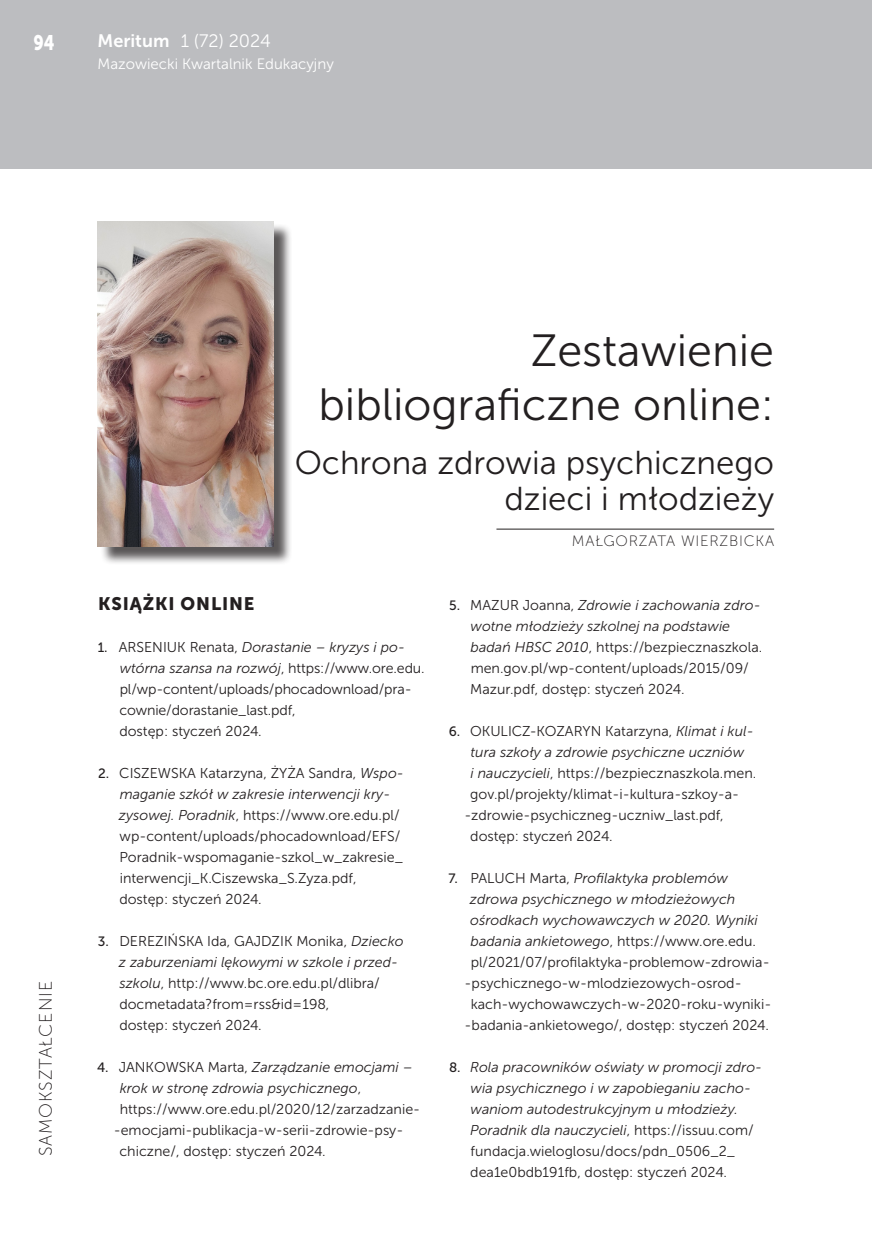
<style>
.page{position:relative;width:872px;height:1234px;background:#fff}
.page>*{position:absolute;margin:0;border:0;box-sizing:border-box;transform-origin:0 0}
.t1{font:45px/54px "Museo Sans 300";color:#231f20;text-align:right}
.t2{font:33px/36px "Museo Sans 300";color:#231f20;text-align:right}
.t3{font:21px "Museo Sans 900";color:#fff;scale:.8 1}
.t4{font:18px "Museo Sans 300";color:#fff}
.t5{font:18px "Museo Sans 100";letter-spacing:.05em;color:#231f20}
.t6{font:18px "Museo Sans 900";letter-spacing:.05em;color:#231f20}
.t7{font:15px "Museo Sans 300";color:#fff}
.t8{font:15px "Museo Sans 100";letter-spacing:.05em;color:#231f20}
.t9{font:14.25px/21px "Museo Sans 300";color:#231f20}
.t10{font:italic 14.25px/21px "Museo Sans 300";color:#231f20}
.s1{font-family:"Museo Sans 700"}
.s2{font-family:"Museo Sans 500";font-size:13.5px}
.s3{font-style:italic}
.s4{font-family:"Museo Sans 500";font-style:normal;font-size:13.5px}
.s5{font-style:normal}
</style>
<div class="page">
<div style="left:0;top:0;width:872px;height:169px;background:#bcbdc0"></div>
<div style="left:100px;top:223px;width:192px;height:342px;background:#231f20;opacity:.75"></div>
<img style="left:98px;top:221px;width:175px;height:326px">
<hr style="left:496px;top:528px;width:278px;height:1px;background:#231f20">
<h3 class="t3" style="left:33px;top:30px;width:28px">94</h3>
<p class="t4" style="left:98px;top:31px;width:175px"><span class="s1">Meritum</span> 1 (72) 2024</p>
<p class="t7" style="left:98px;top:56px;width:238px">Mazowiecki Kwartalnik Edukacyjny</p>
<p class="t5" style="left:36px;top:1156px;width:177px;rotate:-90deg">SAMOKSZTAŁCENIE</p>
<h1 class="t1" style="left:318px;top:323px;width:457px">Zestawienie bibliograficzne online:</h1>
<h2 class="t2" style="left:295px;top:444px;width:481px">Ochrona zdrowia psychicznego dzieci i młodzieży</h2>
<p class="t8" style="left:572px;top:533px;width:204px">MAŁGORZATA WIERZBICKA</p>
<p class="t6" style="left:98px;top:593px;width:158px">KSIĄŻKI ONLINE</p>
<p class="t9" style="left:119px;top:636px;width:307px;text-indent:-22px"><span class="s2">1.</span> ARSENIUK Renata, <span class="s3">Dorastanie – kryzys i po&shy;wtórna szansa na rozwój</span>, https://www.ore.edu. pl/wp-content/uploads/phocadownload/pra&shy;cownie/dorastanie_last.pdf,<br>dostęp: styczeń 2024.</p>
<p class="t9" style="left:119px;top:762px;width:286px;text-indent:-21px"><span class="s2">2.</span> CISZEWSKA Katarzyna, ŻYŻA Sandra, <span class="s3">Wspo&shy;maganie szkół w zakresie interwencji kry&shy;zysowej. Poradnik</span>, https://www.ore.edu.pl/ wp-content/uploads/phocadownload/EFS/ Poradnik-wspomaganie-szkol_w_zakresie_ interwencji_K.Ciszewska_S.Zyza.pdf, dostęp: styczeń 2024.</p>
<p class="t9" style="left:119px;top:930px;width:286px;text-indent:-21px"><span class="s2">3.</span> DEREZIŃSKA Ida, GAJDZIK Monika, <span class="s3">Dziecko z zaburzeniami lękowymi w szkole i przed&shy;szkolu</span>, http://www.bc.ore.edu.pl/dlibra/ docmetadata?from=rss&amp;id=198,<br>dostęp: styczeń 2024.</p>
<p class="t10" style="left:97px;top:1056px;width:317px"><span class="s4">4.</span> <span class="s5">JANKOWSKA Marta,</span> Zarządzanie emocjami –</p>
<p class="t10" style="left:120px;top:1077px;width:243px">krok w stronę zdrowia psychicznego<span class="s5">,</span></p>
<p class="t9" style="left:120px;top:1098px;width:302px">https://www.ore.edu.pl/2020/12/zarzadzanie-</p>
<p class="t9" style="left:114px;top:1119px;width:291px">-emocjami-publikacja-w-serii-zdrowie-psy-</p>
<p class="t9" style="left:119px;top:1140px;width:208px">chiczne/, dostęp: styczeń 2024.</p>
<p class="t9" style="left:470px;top:594px;width:293px;text-indent:-21px"><span class="s2">5.</span> MAZUR Joanna, <span class="s3">Zdrowie i zachowania zdro&shy;wotne młodzieży szkolnej na podstawie badań HBSC 2010</span>, https://bezpiecznaszkola. men.gov.pl/wp-content/uploads/2015/09/ Mazur.pdf, dostęp: styczeń 2024.</p>
<p class="t9" style="left:449px;top:720px;width:306px"><span class="s2">6.</span> OKULICZ-KOZARYN Katarzyna, <span class="s3">Klimat i kul-</span></p>
<p class="t10" style="left:470px;top:741px;width:275px">tura szkoły a zdrowie psychiczne uczniów</p>
<p class="t9" style="left:470px;top:762px;width:287px"><span class="s3">i nauczycieli</span>, https://bezpiecznaszkola.men.</p>
<p class="t9" style="left:470px;top:783px;width:270px">gov.pl/projekty/klimat-i-kultura-szkoy-a-</p>
<p class="t9" style="left:464px;top:804px;width:261px">-zdrowie-psychiczneg-uczniw_last.pdf,</p>
<p class="t9" style="left:470px;top:825px;width:144px">dostęp: styczeń 2024.</p>
<p class="t10" style="left:448px;top:867px;width:281px"><span class="s4">7.</span> <span class="s5">PALUCH Marta,</span> Profilaktyka problemów</p>
<p class="t10" style="left:470px;top:888px;width:267px">zdrowa psychicznego w młodzieżowych</p>
<p class="t10" style="left:470px;top:909px;width:289px">ośrodkach wychowawczych w 2020. Wyniki</p>
<p class="t9" style="left:470px;top:930px;width:287px"><span class="s3">badania ankietowego</span>, https://www.ore.edu.</p>
<p class="t9" style="left:470px;top:951px;width:300px">pl/2021/07/profilaktyka-problemow-zdrowia-</p>
<p class="t9" style="left:464px;top:972px;width:278px">-psychicznego-w-mlodziezowych-osrod-</p>
<p class="t9" style="left:470px;top:993px;width:302px">kach-wychowawczych-w-2020-roku-wyniki-</p>
<p class="t9" style="left:464px;top:1014px;width:306px">-badania-ankietowego/, dostęp: styczeń 2024.</p>
<p class="t10" style="left:470px;top:1056px;width:293px;text-indent:-21px"><span class="s4">8.</span> Rola pracowników oświaty w promocji zdro&shy;wia psychicznego i w zapobieganiu zacho&shy;waniom autodestrukcyjnym u młodzieży.<br>Poradnik dla nauczycieli<span class="s5">, https://issuu.com/ fundacja.wieloglosu/docs/pdn_0506_2_ dea1e0bdb191fb, dostęp: styczeń 2024.</span></p>
</div>
